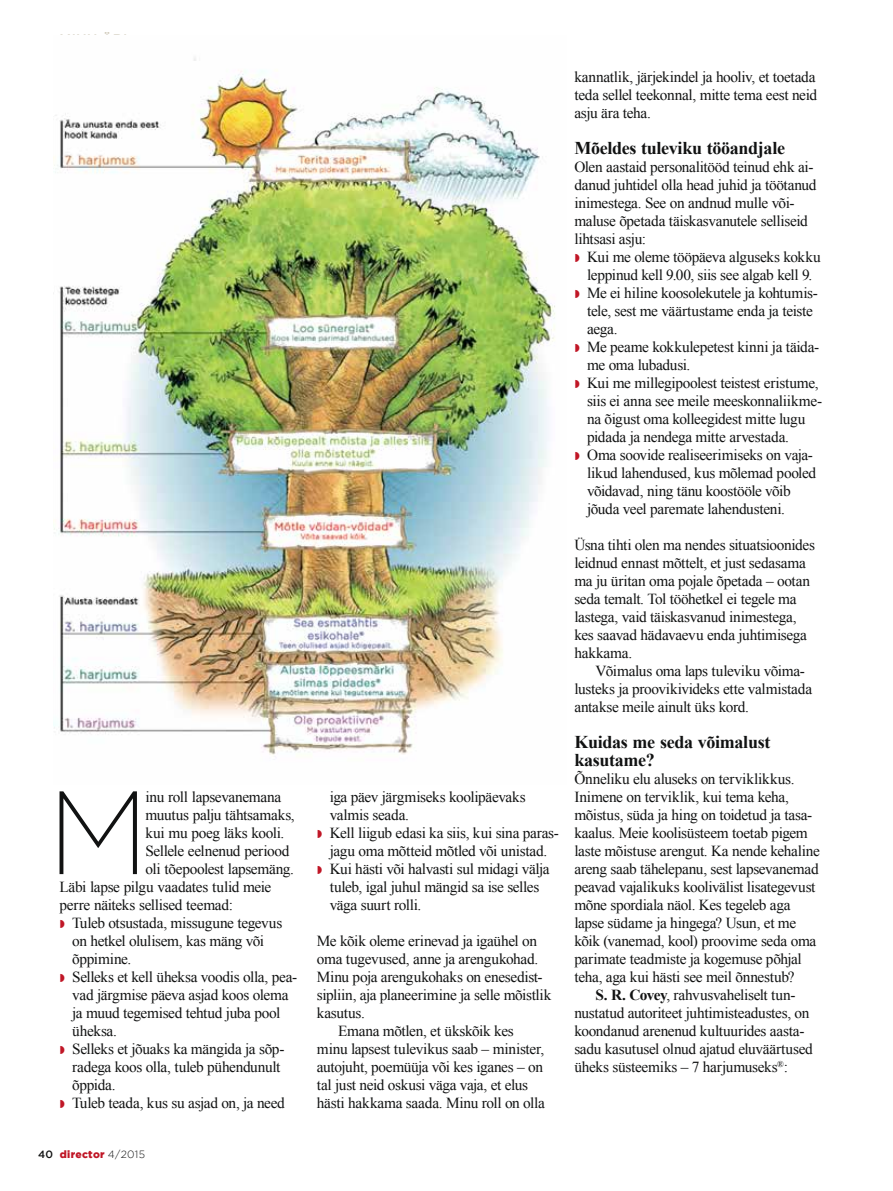
<style>
.page{position:relative;width:893px;height:1191px;background:#fff}
.page>*{position:absolute;margin:0;border:0;box-sizing:border-box;transform-origin:0 0}
.t1{font:200 118.2px "Gotham";color:#111212}
.t2{font:700 18px/18px "Times New Roman";letter-spacing:-.015em;color:#111212}
.t3{font:15.3px/18px "Times New Roman";letter-spacing:-.02em;color:#111212}
.t4{font:500 13.5px "Gotham";letter-spacing:.025em;color:#c8c1af}
.t5{font:900 10.5px "Gotham";letter-spacing:.025em;color:#c01626}
.s1{font-weight:500;color:#111212}
.s2{font-weight:300;color:#111212}
.s3{font-weight:700}
</style>
<div class="page">
<img style="left:54px;top:58px;width:501px;height:699px">
<p class="t4" style="left:60px;top:32px;width:69px">MINU ÄRI</p>
<h1 class="t1" style="left:47px;top:768px;width:103px">M</h1>
<p class="t3" style="left:145px;top:787px;width:137px">inu roll lapsevanemana</p>
<p class="t3" style="left:145px;top:805px;width:151px">muutus palju tähtsamaks,</p>
<p class="t3" style="left:145px;top:823px;width:140px">kui mu poeg läks kooli.</p>
<p class="t3" style="left:145px;top:841px;width:145px">Sellele eelnenud periood</p>
<p class="t3" style="left:145px;top:859px;width:150px">oli tõepoolest lapsemäng.</p>
<p class="t3" style="left:60px;top:877px;width:213px">Läbi lapse pilgu vaadates tulid meie</p>
<p class="t3" style="left:60px;top:895px;width:175px">perre näiteks sellised teemad:</p>
<p class="t3" style="left:72px;top:913px;width:212px">Tuleb otsustada, missugune tegevus</p>
<p class="t3" style="left:72px;top:931px;width:193px">on hetkel olulisem, kas mäng või</p>
<p class="t3" style="left:72px;top:949px;width:61px">õppimine.</p>
<p class="t3" style="left:72px;top:967px;width:226px">Selleks et kell üheksa voodis olla, pea-</p>
<p class="t3" style="left:72px;top:985px;width:218px">vad järgmise päeva asjad koos olema</p>
<p class="t3" style="left:72px;top:1003px;width:209px">ja muud tegemised tehtud juba pool</p>
<p class="t3" style="left:72px;top:1021px;width:46px">üheksa.</p>
<p class="t3" style="left:72px;top:1039px;width:214px">Selleks et jõuaks ka mängida ja sõp-</p>
<p class="t3" style="left:72px;top:1057px;width:210px">radega koos olla, tuleb pühendunult</p>
<p class="t3" style="left:72px;top:1075px;width:45px">õppida.</p>
<p class="t3" style="left:72px;top:1093px;width:214px">Tuleb teada, kus su asjad on, ja need</p>
<p class="t5" style="left:38px;top:1148px;width:109px"><span class="s1">40</span> director <span class="s2">4/2015</span></p>
<p class="t3" style="left:330px;top:787px;width:231px">iga päev järgmiseks koolipäevaks valmis seada.<br>Kell liigub edasi ka siis, kui sina paras&shy;jagu oma mõtteid mõtled või unistad.<br>Kui hästi või halvasti sul midagi välja tuleb, igal juhul mängid sa ise selles väga suurt rolli.</p>
<p class="t3" style="left:317px;top:931px;width:222px">Me kõik oleme erinevad ja igaühel on</p>
<p class="t3" style="left:317px;top:949px;width:223px">oma tugevused, anne ja arengukohad.</p>
<p class="t3" style="left:317px;top:967px;width:227px">Minu poja arengukohaks on enesedist-</p>
<p class="t3" style="left:317px;top:985px;width:236px">sipliin, aja planeerimine ja selle mõistlik</p>
<p class="t3" style="left:317px;top:1003px;width:49px">kasutus.</p>
<p class="t3" style="left:338px;top:1021px;width:177px">Emana mõtlen, et ükskõik kes</p>
<p class="t3" style="left:317px;top:1039px;width:229px">minu lapsest tulevikus saab – minister,</p>
<p class="t3" style="left:317px;top:1057px;width:228px">autojuht, poemüüja või kes iganes – on</p>
<p class="t3" style="left:317px;top:1075px;width:213px">tal just neid oskusi väga vaja, et elus</p>
<p class="t3" style="left:317px;top:1093px;width:229px">hästi hakkama saada. Minu roll on olla</p>
<p class="t3" style="left:574px;top:67px;width:244px;text-align:justify">kannatlik, järjekindel ja hooliv, et toetada teda sellel teekonnal, mitte tema eest neid asju ära teha.</p>
<p class="t2" style="left:574px;top:138px;width:212px">Mõeldes tuleviku tööandjale</p>
<p class="t3" style="left:574px;top:157px;width:244px">Olen aastaid personalitööd teinud ehk ai&shy;danud juhtidel olla head juhid ja töötanud inimestega. See on andnud mulle või&shy;maluse õpetada täiskasvanutele selliseid lihtsasi asju:</p>
<p class="t3" style="left:587px;top:247px;width:236px">Kui me oleme tööpäeva alguseks kokku leppinud kell 9.00, siis see algab kell 9.<br>Me ei hiline koosolekutele ja kohtumis&shy;tele, sest me väärtustame enda ja teiste aega.<br>Me peame kokkulepetest kinni ja täida&shy;me oma lubadusi.<br>Kui me millegipoolest teistest eristume, siis ei anna see meile meeskonnaliikme&shy;na õigust oma kolleegidest mitte lugu pidada ja nendega mitte arvestada.<br>Oma soovide realiseerimiseks on vaja&shy;likud lahendused, kus mõlemad pooled võidavad, ning tänu koostööle võib jõuda veel paremate lahendusteni.</p>
<p class="t3" style="left:574px;top:535px;width:242px">Üsna tihti olen ma nendes situatsioonides leidnud ennast mõttelt, et just sedasama ma ju üritan oma pojale õpetada – ootan seda temalt. Tol tööhetkel ei tegele ma lastega, vaid täiskasvanud inimestega, kes saavad hädavaevu enda juhtimisega hakkama.</p>
<p class="t3" style="left:574px;top:661px;width:239px;text-indent:21px">Võimalus oma laps tuleviku võima&shy;lusteks ja proovikivideks ette valmistada antakse meile ainult üks kord.</p>
<p class="t2" style="left:574px;top:732px;width:198px">Kuidas me seda võimalust kasutame?</p>
<p class="t3" style="left:574px;top:769px;width:222px">Õnneliku elu aluseks on terviklikkus.</p>
<p class="t3" style="left:574px;top:787px;width:216px">Inimene on terviklik, kui tema keha,</p>
<p class="t3" style="left:574px;top:805px;width:239px">mõistus, süda ja hing on toidetud ja tasa-</p>
<p class="t3" style="left:574px;top:823px;width:235px">kaalus. Meie koolisüsteem toetab pigem</p>
<p class="t3" style="left:574px;top:841px;width:247px">laste mõistuse arengut. Ka nende kehaline</p>
<p class="t3" style="left:574px;top:859px;width:246px">areng saab tähelepanu, sest lapsevanemad</p>
<p class="t3" style="left:574px;top:877px;width:243px">peavad vajalikuks koolivälist lisategevust</p>
<p class="t3" style="left:574px;top:895px;width:218px">mõne spordiala näol. Kes tegeleb aga</p>
<p class="t3" style="left:574px;top:913px;width:223px">lapse südame ja hingega? Usun, et me</p>
<p class="t3" style="left:574px;top:931px;width:244px">kõik (vanemad, kool) proovime seda oma</p>
<p class="t3" style="left:574px;top:949px;width:229px">parimate teadmiste ja kogemuse põhjal</p>
<p class="t3" style="left:574px;top:967px;width:222px">teha, aga kui hästi see meil õnnestub?</p>
<p class="t3" style="left:596px;top:985px;width:201px"><span class="s3">S. R. Covey</span>, rahvusvaheliselt tun-</p>
<p class="t3" style="left:574px;top:1003px;width:237px">nustatud autoriteet juhtimisteadustes, on</p>
<p class="t3" style="left:574px;top:1021px;width:232px">koondanud arenenud kultuurides aasta-</p>
<p class="t3" style="left:574px;top:1039px;width:240px">sadu kasutusel olnud ajatud eluväärtused</p>
<p class="t3" style="left:574px;top:1057px;width:215px">üheks süsteemiks – 7 harjumuseks<sup>®</sup>:</p>
</div>
